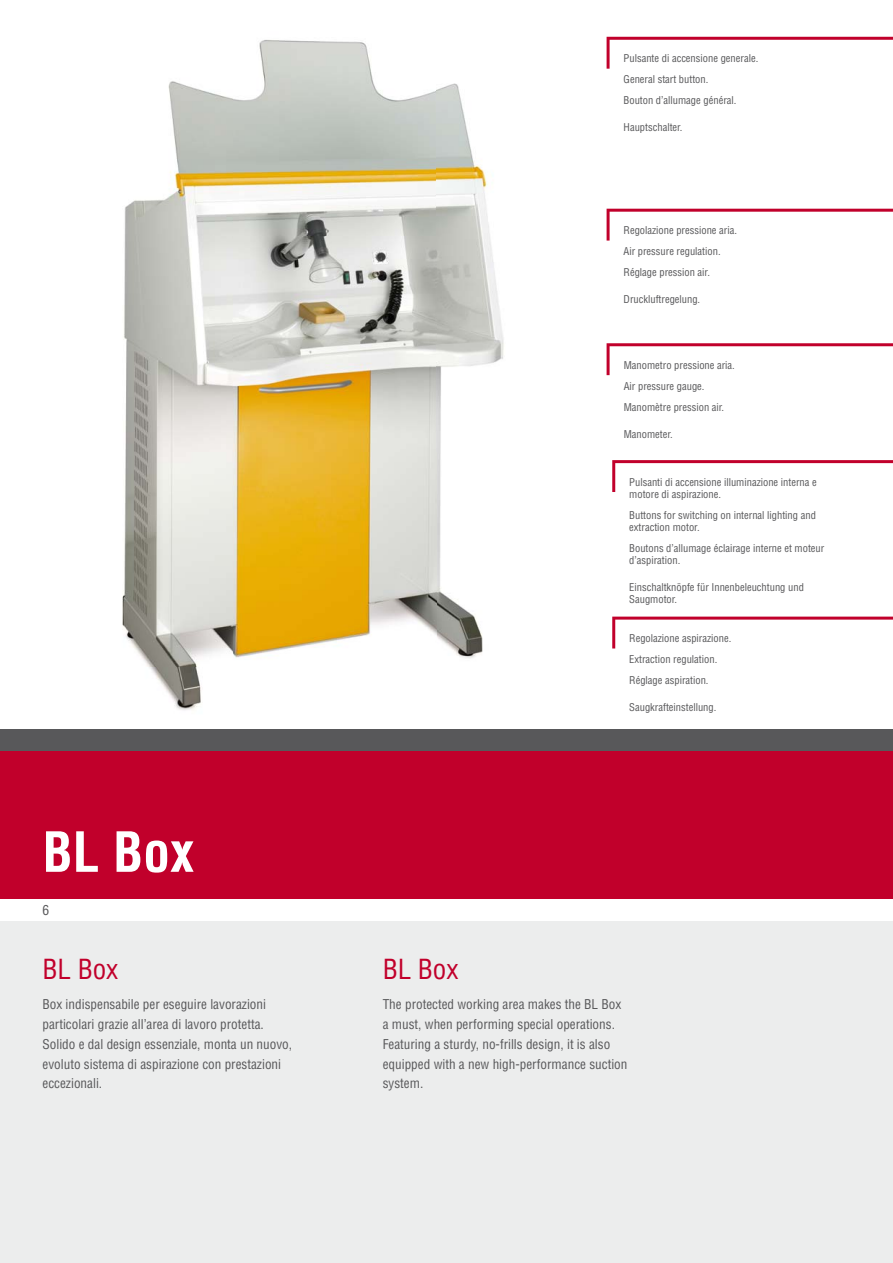
<style>
.page{position:relative;width:893px;height:1263px;background:#fff}
.page>*{position:absolute;margin:0;border:0;box-sizing:border-box;transform-origin:0 0}
.t1{font:700 condensed 54px "Helvetica";color:#fff}
.t2{font:condensed 27px "Helvetica";color:#c1002b}
.t3{font:condensed 13.5px "Helvetica";color:#58585a}
.t4{font:condensed 13.2px/19.8px "Helvetica";color:#58585a}
.t5{font:condensed 10.5px/21px "Helvetica";color:#58585a}
</style>
<div class="page">
<div style="left:0;top:921px;width:893px;height:342px;background:#eceded"></div>
<img style="left:122px;top:40px;width:382px;height:670px">
<div style="left:0;top:750px;width:893px;height:149px;background:#c1002b"></div>
<div style="left:0;top:729px;width:893px;height:21px;background:#58585a"></div>
<svg style="left:607px;top:37px;width:286px;height:32px"></svg>
<svg style="left:607px;top:343px;width:286px;height:32px"></svg>
<svg style="left:612px;top:460px;width:281px;height:32px"></svg>
<svg style="left:612px;top:617px;width:281px;height:31px"></svg>
<svg style="left:607px;top:208px;width:286px;height:33px"></svg>
<h1 class="t1" style="left:43px;top:831px;width:153px">BL Box</h1>
<p class="t3" style="left:43px;top:905px;width:8px">6</p>
<h2 class="t2" style="left:43px;top:958px;width:77px">BL Box</h2>
<p class="t4" style="left:43px;top:995px;width:251px">Box indispensabile per eseguire lavorazioni particolari grazie all’area di lavoro protetta.<br>Solido e dal design essenziale, monta un nuovo, evoluto sistema di aspirazione con prestazioni eccezionali.</p>
<p class="t5" style="left:624px;top:49px;width:136px">Pulsante di accensione generale.<br>General start button.<br>Bouton d’allumage général.</p>
<p class="t5" style="left:624px;top:118px;width:60px">Hauptschalter.</p>
<p class="t5" style="left:624px;top:221px;width:115px">Regolazione pressione aria.<br>Air pressure regulation.<br>Réglage pression air.</p>
<p class="t5" style="left:624px;top:290px;width:78px">Druckluftregelung.</p>
<p class="t5" style="left:624px;top:356px;width:113px">Manometro pressione aria.<br>Air pressure gauge.<br>Manomètre pression air.</p>
<p class="t5" style="left:624px;top:425px;width:51px">Manometer.</p>
<p class="t5" style="left:629px;top:477px;width:189px;line-height:12px">Pulsanti di accensione illuminazione interna e motore di aspirazione.</p>
<p class="t5" style="left:629px;top:510px;width:188px;line-height:12px">Buttons for switching on internal lighting and extraction motor.</p>
<p class="t5" style="left:629px;top:543px;width:197px;line-height:12px">Boutons d’allumage éclairage interne et moteur d’aspiration.</p>
<p class="t5" style="left:629px;top:582px;width:176px;line-height:12px">Einschaltknöpfe für Innenbeleuchtung und<br>Saugmotor.</p>
<p class="t5" style="left:629px;top:629px;width:104px">Regolazione aspirazione.<br>Extraction regulation.<br>Réglage aspiration.</p>
<p class="t5" style="left:629px;top:698px;width:89px">Saugkrafteinstellung.</p>
<h2 class="t2" style="left:383px;top:958px;width:77px">BL Box</h2>
<p class="t4" style="left:383px;top:995px;width:246px">The protected working area makes the BL Box a must, when performing special operations.<br>Featuring a sturdy, no-frills design, it is also equipped with a new high-performance suction system.</p>
</div>
